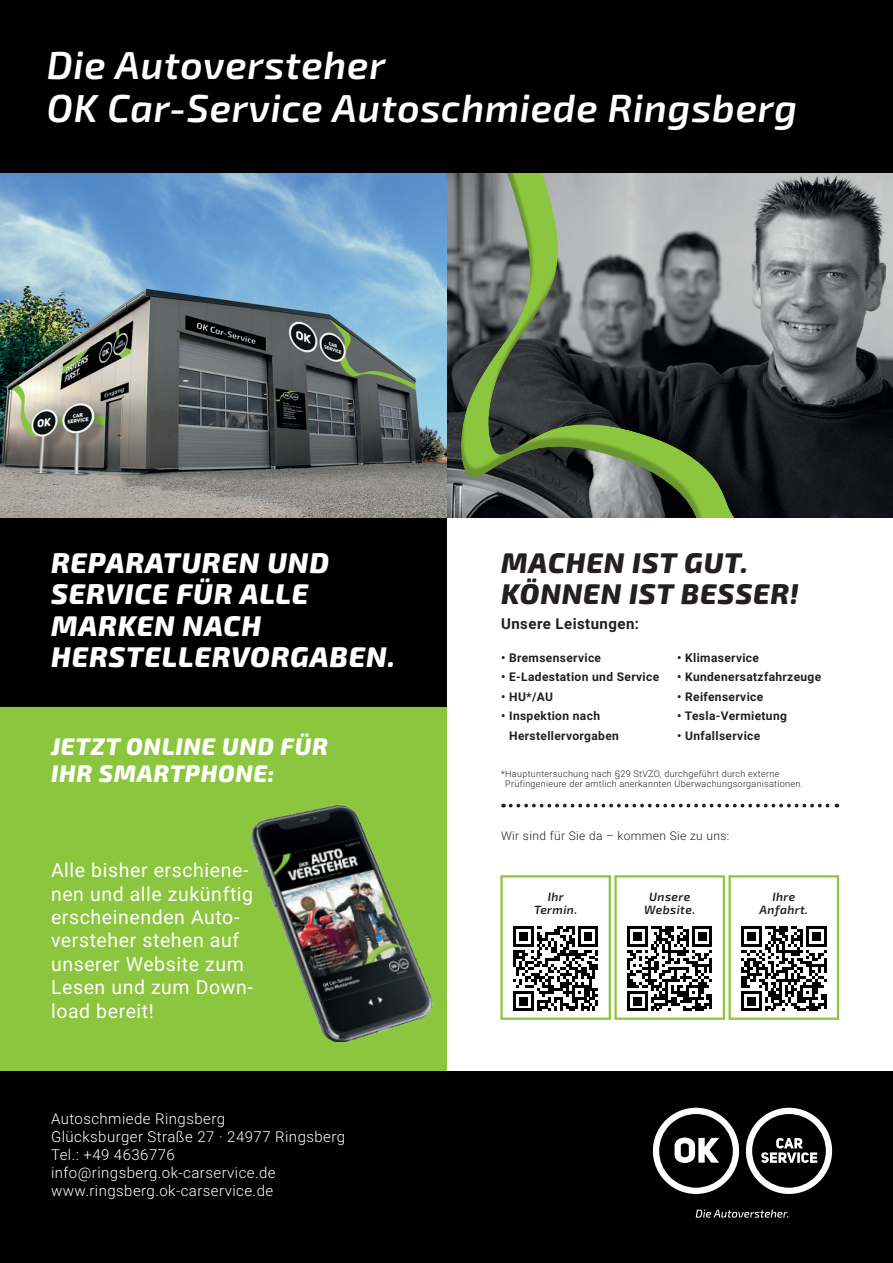
<style>
.page{position:relative;width:893px;height:1263px;background:#fff}
.page>*{position:absolute;margin:0;border:0;box-sizing:border-box;transform-origin:0 0}
.t1{font:italic 600 39px/43.5px "Exo 2";letter-spacing:.02em;color:#fff}
.t2{font:italic 800 28.5px/31.5px "Exo 2";letter-spacing:.03em;color:#fff}
.t3{font:italic 800 28.5px/31.5px "Exo 2";letter-spacing:.03em;color:#231f20}
.t4{font:italic 800 24px/27px "Exo 2";letter-spacing:.03em;color:#fff}
.t5{font:19.5px/23.4px "Roboto";letter-spacing:.03em;color:#fff}
.t6{font:300 15px/18px "Roboto";letter-spacing:.03em;color:#fff}
.t7{font:700 15px "Roboto";letter-spacing:.03em;color:#231f20}
.t8{font:700 12px/19.5px "Roboto";letter-spacing:.03em;color:#231f20}
.t9{font:italic 600 12px/13.5px "Exo 2";letter-spacing:.03em;color:#231f20;text-align:center}
.t10{font:300 12px "Roboto";letter-spacing:.03em;color:#231f20}
.t11{font:300 9.15px/10.9px "Roboto";letter-spacing:.03em;color:#231f20}
</style>
<div class="page">
<div style="left:0;top:698px;width:446px;height:393px;background:#8bc63e"></div>
<div style="left:0;top:1071px;width:893px;height:192px;background:#000"></div>
<div style="left:0;top:518px;width:446px;height:189px;background:#000"></div>
<svg style="left:653px;top:1108px;width:179px;height:86px"></svg>
<svg style="left:696px;top:1210px;width:92px;height:7px"></svg>
<div style="left:0;top:0;width:893px;height:174px;background:#000"></div>
<svg style="left:511px;top:804px;width:326px;height:3px"></svg>
<div style="left:728px;top:875px;width:111px;height:145px;border:2px solid #8bc63e"></div>
<div style="left:614px;top:875px;width:111px;height:145px;border:2px solid #8bc63e"></div>
<div style="left:500px;top:875px;width:111px;height:145px;border:2px solid #8bc63e"></div>
<img style="left:250px;top:804px;width:183px;height:237px">
<svg style="left:513px;top:926px;width:85px;height:85px"></svg>
<svg style="left:627px;top:926px;width:85px;height:85px"></svg>
<svg style="left:741px;top:926px;width:85px;height:85px"></svg>
<img style="left:0;top:174px;width:893px;height:344px">
<svg style="left:437px;top:174px;width:308px;height:344px;background:#646f61"></svg>
<h1 class="t1" style="left:47px;top:44px;width:752px">Die Autoversteher<br>OK Car-Service Autoschmiede Ringsberg</h1>
<h2 class="t2" style="left:51px;top:548px;width:345px">REPARATUREN UND<br>SERVICE FÜR ALLE<br>MARKEN NACH<br>HERSTELLERVORGABEN.</h2>
<h3 class="t4" style="left:51px;top:733px;width:278px">JETZT ONLINE UND FÜR<br>IHR SMARTPHONE:</h3>
<h3 class="t5" style="left:51px;top:858px;width:204px">Alle bisher erschiene&shy;nen und alle zukünftig erscheinenden Auto&shy;versteher stehen auf unserer Website zum<br>Lesen und zum Down&shy;load bereit!</h3>
<p class="t6" style="left:51px;top:1109px;width:296px">Autoschmiede Ringsberg<br>Glücksburger Straße 27 · 24977 Ringsberg<br>Tel.: +49 4636776 info@ringsberg.ok-carservice.de www.ringsberg.ok-carservice.de</p>
<h2 class="t3" style="left:501px;top:548px;width:299px">MACHEN IST GUT.<br>KÖNNEN IST BESSER!</h2>
<p class="t7" style="left:501px;top:613px;width:140px">Unsere Leistungen:</p>
<p class="t8" style="left:501px;top:647px;width:101px">• Bremsenservice</p>
<p class="t8" style="left:501px;top:667px;width:160px">• E-Ladestation und Service</p>
<p class="t8" style="left:501px;top:686px;width:53px">• HU*/AU</p>
<p class="t8" style="left:509px;top:706px;width:111px;text-indent:-8px">• Inspektion nach<br>Herstellervorgaben</p>
<p class="t8" style="left:677px;top:647px;width:83px">• Klimaservice</p>
<p class="t8" style="left:677px;top:667px;width:146px">• Kundenersatzfahrzeuge</p>
<p class="t8" style="left:677px;top:686px;width:88px">• Reifenservice</p>
<p class="t8" style="left:677px;top:706px;width:111px">• Tesla-Vermietung</p>
<p class="t8" style="left:677px;top:725px;width:85px">• Unfallservice</p>
<p class="t11" style="left:505px;top:767px;width:299px;text-indent:-4px">*Hauptuntersuchung nach §29 StVZO, durchgeführt durch externe<br>Prüfingenieure der amtlich anerkannten Überwachungsorganisationen.</p>
<p class="t10" style="left:501px;top:827px;width:230px">Wir sind für Sie da – kommen Sie zu uns:</p>
<p class="t9" style="left:534px;top:890px;width:44px">Ihr<br>Termin.</p>
<p class="t9" style="left:644px;top:890px;width:52px">Unsere<br>Website.</p>
<p class="t9" style="left:760px;top:890px;width:50px">Ihre<br>Anfahrt.</p>
</div>
